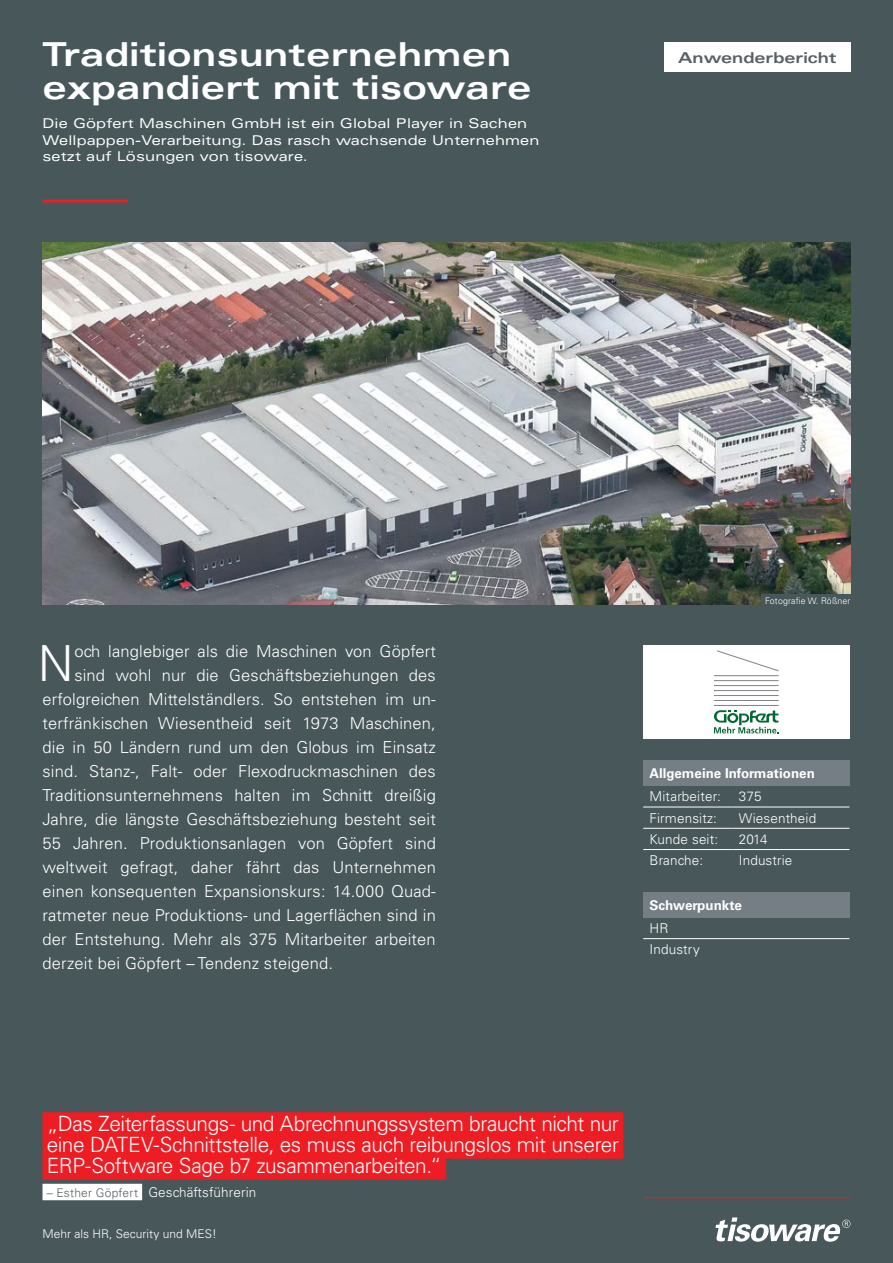
<style>
.page{position:relative;width:893px;height:1263px;background:#47575a}
.page>*{position:absolute;margin:0;border:0;box-sizing:border-box;transform-origin:0 0}
.t1{font:300 49.8px "Univers LT Std";color:#fff}
.t2{font:700 expanded 33px/33px "Univers LT Std";letter-spacing:.01em;color:#fff}
.t3{font:300 21px/21px "Univers LT Std";letter-spacing:-.02em;color:#fff;text-align:justify}
.t4{font:300 16.5px "Univers LT Std";letter-spacing:.01em;color:#fff}
.t5{font:700 expanded 15px "Univers LT Std";color:#576065}
.t6{font:expanded 13.5px/16.2px "Univers LT Std";letter-spacing:.01em;color:#fff}
.t7{font:300 13.5px/21.6px "Univers LT Std";letter-spacing:.01em;color:#fff}
.t8{font:700 13.5px "Univers LT Std";color:#fff}
.t9{font:300 12px "Univers LT Std";color:#fff}
.t10{font:300 9px "Univers LT Std";letter-spacing:.02em;color:#fff}
.s1{font-size:12px;color:#576065}
</style>
<div class="page">
<img style="left:43px;top:243px;width:807px;height:361px">
<div style="left:761px;top:595px;width:94px;height:12px;background:#47575a"></div>
<div style="left:664px;top:43px;width:186px;height:29px;background:#fff"></div>
<hr style="left:644px;top:1197px;width:206px;height:1px;background:#ee1d23">
<div style="left:643px;top:760px;width:206px;height:26px;background:#747e84"></div>
<hr style="left:643px;top:807px;width:89px;height:1px;background:#fff">
<hr style="left:732px;top:807px;width:117px;height:1px;background:#fff">
<hr style="left:643px;top:828px;width:89px;height:1px;background:#fff">
<hr style="left:732px;top:828px;width:117px;height:1px;background:#fff">
<hr style="left:643px;top:849px;width:89px;height:1px;background:#fff">
<hr style="left:732px;top:849px;width:117px;height:1px;background:#fff">
<div style="left:643px;top:892px;width:206px;height:25px;background:#747e84"></div>
<hr style="left:643px;top:938px;width:206px;height:1px;background:#fff">
<hr style="left:43px;top:199px;width:85px;height:3px;background:#ee1d23">
<div style="left:43px;top:1112px;width:580px;height:26px;background:#ee1d23"></div>
<div style="left:43px;top:1133px;width:580px;height:26px;background:#ee1d23"></div>
<div style="left:43px;top:1154px;width:403px;height:26px;background:#ee1d23"></div>
<div style="left:43px;top:1184px;width:99px;height:16px;background:#fff"></div>
<div style="left:643px;top:645px;width:206px;height:94px;background:#fff"></div>
<svg style="left:714px;top:651px;width:65px;height:82px"></svg>
<svg style="left:715px;top:1217px;width:135px;height:25px"></svg>
<h2 class="t2" style="left:43px;top:38px;width:491px">Traditionsunternehmen expandiert mit tisoware</h2>
<p class="t6" style="left:43px;top:115px;width:498px">Die Göpfert Maschinen GmbH ist ein Global Player in Sachen<br>Wellpappen-Verarbeitung. Das rasch wachsende Unternehmen setzt auf Lösungen von tisoware.</p>
<p class="t5" style="left:678px;top:49px;width:160px">Anwenderbericht</p>
<h1 class="t1" style="left:38px;top:634px;width:37px">N</h1>
<p class="t4" style="left:74px;top:641px;width:363px">och langlebiger als die Maschinen von Göpfert</p>
<p class="t4" style="left:74px;top:665px;width:363px">sind wohl nur die Geschäftsbeziehungen des</p>
<p class="t4" style="left:43px;top:689px;width:395px">erfolgreichen Mittelständlers. So entstehen im un-</p>
<p class="t4" style="left:43px;top:713px;width:395px">terfränkischen Wiesentheid seit 1973 Maschinen,</p>
<p class="t4" style="left:43px;top:737px;width:395px">die in 50 Ländern rund um den Globus im Einsatz</p>
<p class="t4" style="left:43px;top:761px;width:395px">sind. Stanz-, Falt- oder Flexodruckmaschinen des</p>
<p class="t4" style="left:43px;top:785px;width:395px">Traditionsunternehmens halten im Schnitt dreißig</p>
<p class="t4" style="left:43px;top:809px;width:395px">Jahre, die längste Geschäftsbeziehung besteht seit</p>
<p class="t4" style="left:43px;top:833px;width:395px">55 Jahren. Produktionsanlagen von Göpfert sind</p>
<p class="t4" style="left:43px;top:857px;width:395px">weltweit gefragt, daher fährt das Unternehmen</p>
<p class="t4" style="left:43px;top:881px;width:395px">einen konsequenten Expansionskurs: 14.000 Quad-</p>
<p class="t4" style="left:43px;top:905px;width:395px">ratmeter neue Produktions- und Lagerflächen sind in</p>
<p class="t4" style="left:43px;top:929px;width:395px">der Entstehung. Mehr als 375 Mitarbeiter arbeiten</p>
<p class="t4" style="left:43px;top:953px;width:292px">derzeit bei Göpfert – Tendenz steigend.</p>
<p class="t10" style="left:765px;top:596px;width:87px">Fotografie W. Rößner</p>
<p class="t8" style="left:649px;top:765px;width:167px">Allgemeine Informationen</p>
<p class="t7" style="left:649px;top:785px;width:73px">Mitarbeiter:</p>
<p class="t7" style="left:739px;top:785px;width:24px">375</p>
<p class="t7" style="left:649px;top:807px;width:69px">Firmensitz:</p>
<p class="t7" style="left:739px;top:807px;width:79px">Wiesentheid</p>
<p class="t7" style="left:649px;top:828px;width:70px">Kunde seit:</p>
<p class="t7" style="left:739px;top:828px;width:30px">2014</p>
<p class="t7" style="left:649px;top:850px;width:55px">Branche:</p>
<p class="t7" style="left:739px;top:850px;width:55px">Industrie</p>
<p class="t8" style="left:649px;top:897px;width:94px">Schwerpunkte</p>
<p class="t7" style="left:649px;top:917px;width:52px">HR<br>Industry</p>
<p class="t3" style="left:47px;top:1113px;width:574px">„Das Zeiterfassungs- und Abrechnungssystem braucht nicht nur eine DATEV-Schnittstelle, es muss auch reibungslos mit unserer ERP-Software Sage b7 zusammenarbeiten.“</p>
<p class="t7" style="left:47px;top:1181px;width:211px"><span class="s1">– Esther Göpfert</span> Geschäftsführerin</p>
<p class="t9" style="left:43px;top:1226px;width:176px">Mehr als HR, Security und MES!</p>
</div>
